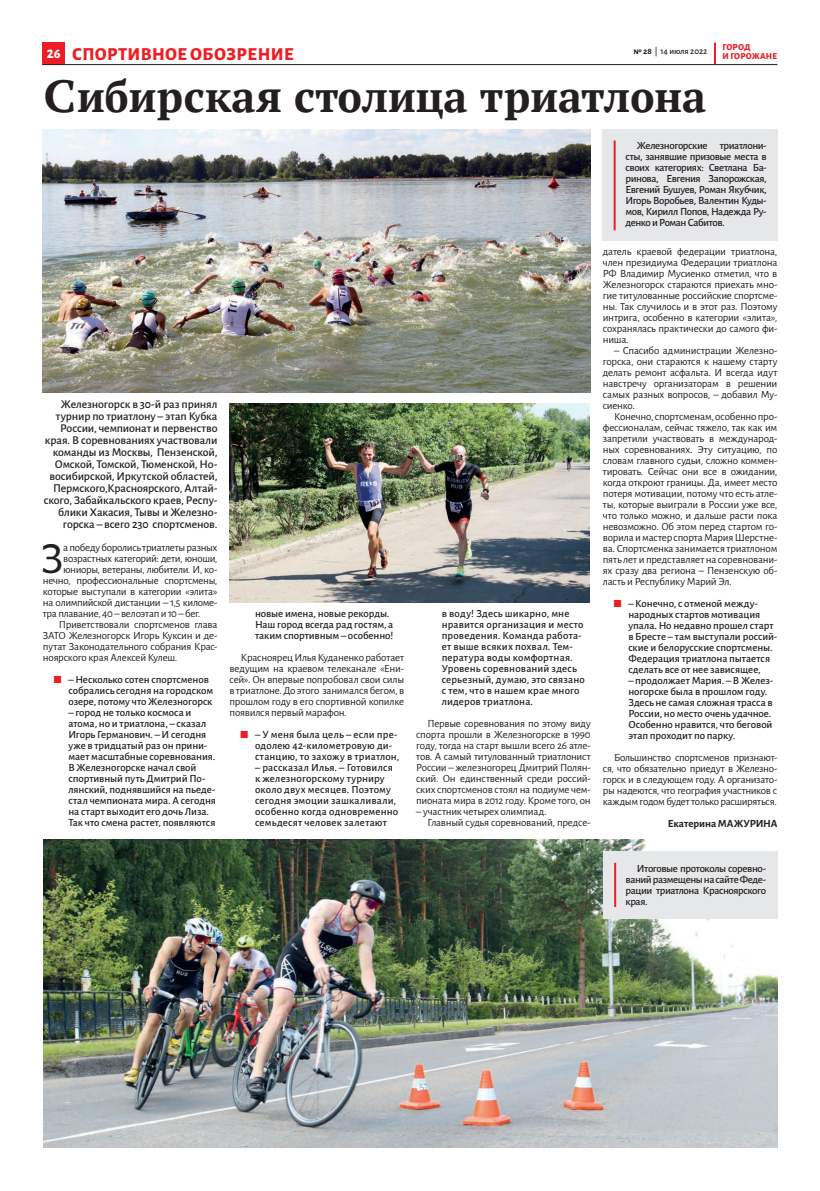
<style>
.page{position:relative;width:820px;height:1191px;background:#fff}
.page>*{position:absolute;margin:0;border:0;box-sizing:border-box;transform-origin:0 0}
.t1{font:700 48px "PT Astra Serif";color:#231f20}
.t2{font:45.3px "Alegreya Sans";color:#231f20}
.t3{font:800 18px "Alegreya Sans";letter-spacing:.02em;color:#ee1d23}
.t4{font:800 14px "Alegreya Sans";color:#fff}
.t5{font:500 12px/12px "Alegreya Sans";letter-spacing:-.015em;color:#231f20;text-align:right}
.t6{font:11px/11px "Alegreya Sans";letter-spacing:-.025em;color:#231f20;text-align:justify}
.t7{font:500 11px/11px "Alegreya Sans";color:#231f20}
.t8{font:700 11px "Alegreya Sans";letter-spacing:-.01em;color:#231f20}
.t9{font:800 9px "Alegreya Sans";letter-spacing:.015em;color:#ee1d23}
.t10{font:500 9px "Alegreya Sans";color:#231f20}
.s1{font-weight:700}
.s2{color:#ee1d23}
</style>
<div class="page">
<div style="left:43px;top:43px;width:22px;height:22px;background:#ee1d23"></div>
<hr style="left:43px;top:64px;width:734px;height:1px;background:#231f20">
<hr style="left:713px;top:43px;width:2px;height:21px;background:#ee1d23">
<img style="left:229px;top:403px;width:360px;height:199px">
<img style="left:43px;top:129px;width:547px;height:263px">
<img style="left:44px;top:839px;width:733px;height:308px">
<div style="left:602px;top:129px;width:175px;height:111px;background:#e6e7e9"></div>
<hr style="left:613px;top:140px;width:2px;height:90px;background:#ee1d23">
<div style="left:602px;top:851px;width:175px;height:67px;background:#e6e7e9"></div>
<hr style="left:614px;top:862px;width:2px;height:45px;background:#ee1d23">
<p class="t9" style="left:722px;top:40px;width:30px">ГОРОД</p>
<p class="t10" style="left:633px;top:45px;width:75px"><span class="s1">№ 28</span> | 14 июля 2022</p>
<h3 class="t3" style="left:72px;top:41px;width:223px">СПОРТИВНОЕ ОБОЗРЕНИЕ</h3>
<h1 class="t1" style="left:43px;top:66px;width:664px">Сибирская столица триатлона</h1>
<p class="t7" style="left:625px;top:140px;width:143px;text-align:justify;text-indent:11px">Железногорские триатлони&shy;сты, занявшие призовые места в своих категориях: Светлана Ба&shy;ринова, Евгения Запорожская, Евгений Бушуев, Роман Якубчик, Игорь Воробьев, Валентин Куды&shy;мов, Кирилл Попов, Надежда Ру&shy;денко и Роман Сабитов.</p>
<p class="t4" style="left:47px;top:43px;width:15px">26</p>
<p class="t9" style="left:722px;top:49px;width:56px">И ГОРОЖАНЕ</p>
<p class="t5" style="left:44px;top:397px;width:175px">Железногорск в 30-й раз принял турнир по триатлону – этап Кубка России, чемпионат и первенство края. В соревнованиях участвовали команды из Москвы, Пензенской, Омской, Томской, Тюменской, Но&shy;восибирской, Иркутской областей, Пермского,Красноярского, Алтай&shy;ского, Забайкальского краев, Респу&shy;блики Хакасия, Тывы и Железно&shy;горска – всего 230 спортсменов.</p>
<h2 class="t2" style="left:41px;top:527px;width:25px">З</h2>
<p class="t6" style="left:63px;top:541px;width:156px">а победу боролись триатлеты разных</p>
<p class="t6" style="left:63px;top:552px;width:156px">возрастных категорий: дети, юноши,</p>
<p class="t6" style="left:63px;top:563px;width:156px">юниоры, ветераны, любители. И, ко-</p>
<p class="t6" style="left:43px;top:574px;width:176px">нечно, профессиональные спортсмены,</p>
<p class="t6" style="left:43px;top:585px;width:176px">которые выступали в категории «элита»</p>
<p class="t6" style="left:43px;top:596px;width:176px">на олимпийской дистанции – 1,5 киломе-</p>
<p class="t6" style="left:43px;top:607px;width:159px">тра плавание, 40 – велоэтап и 10 – бег.</p>
<p class="t6" style="left:59px;top:618px;width:160px">Приветствовали спортсменов глава</p>
<p class="t6" style="left:43px;top:629px;width:176px">ЗАТО Железногорск Игорь Куксин и де-</p>
<p class="t6" style="left:43px;top:640px;width:176px">путат Законодательного собрания Крас-</p>
<p class="t6" style="left:43px;top:651px;width:136px">ноярского края Алексей Кулеш.</p>
<p class="t7" style="left:68px;top:673px;width:146px;text-indent:-14px"><span class="s2">⬛</span> – Несколько сотен спортсменов собрались сегодня на городском озере, потому что Железногорск</p>
<p class="t7" style="left:68px;top:706px;width:149px">– город не только космоса и атома, но и триатлона, – сказал<br>Игорь Германович. – И сегодня уже в тридцатый раз он прини&shy;мает масштабные соревнования.<br>В Железногорске начал свой спортивный путь Дмитрий По&shy;лянский, поднявшийся на пьеде&shy;стал чемпионата мира. А сегодня на старт выходит его дочь Лиза.<br>Так что смена растет, появляются</p>
<p class="t7" style="left:255px;top:607px;width:140px">новые имена, новые рекорды.<br>Наш город всегда рад гостям, а таким спортивным – особенно!</p>
<p class="t6" style="left:229px;top:651px;width:176px;text-indent:11px">Красноярец Илья Куданенко работает ведущим на краевом телеканале «Ени&shy;сей». Он впервые попробовал свои силы в триатлоне. До этого занимался бегом, в прошлом году в его спортивной копилке появился первый марафон.</p>
<p class="t7" style="left:255px;top:728px;width:146px;text-indent:-14px"><span class="s2">⬛</span> – У меня была цель – если пре&shy;одолею 42-километровую ди&shy;станцию, то захожу в триатлон,</p>
<p class="t7" style="left:255px;top:761px;width:144px">– рассказал Илья. – Готовился к железногорскому турниру около двух месяцев. Поэтому сегодня эмоции зашкаливали, особенно когда одновременно семьдесят человек залетают</p>
<p class="t7" style="left:441px;top:607px;width:145px">в воду! Здесь шикарно, мне нравится организация и место проведения. Команда работа&shy;ет выше всяких похвал. Тем&shy;пература воды комфортная.<br>Уровень соревнований здесь серьезный, думаю, это связано с тем, что в нашем крае много лидеров триатлона.</p>
<p class="t6" style="left:416px;top:717px;width:176px;text-indent:11px">Первые соревнования по этому виду спорта прошли в Железногорске в 1990 году, тогда на старт вышли всего 26 атле&shy;тов. А самый титулованный триатлонист России – железногорец Дмитрий Полян&shy;ский. Он единственный среди россий&shy;ских спортсменов стоял на подиуме чем&shy;пионата мира в 2012 году. Кроме того, он</p>
<p class="t6" style="left:427px;top:805px;width:165px;text-indent:-11px">– участник четырех олимпиад.<br>Главный судья соревнований, предсе-</p>
<p class="t6" style="left:602px;top:245px;width:176px">датель краевой федерации триатлона, член президиума Федерации триатлона РФ Владимир Мусиенко отметил, что в Железногорск стараются приехать мно&shy;гие титулованные российские спортсме&shy;ны. Так случилось и в этот раз. Поэтому интрига, особенно в категории «элита», сохранялась практически до самого фи&shy;ниша.</p>
<p class="t6" style="left:602px;top:344px;width:176px;text-indent:11px">– Спасибо администрации Железно&shy;горска, они стараются к нашему старту делать ремонт асфальта. И всегда идут навстречу организаторам в решении самых разных вопросов, – добавил Му&shy;сиенко.</p>
<p class="t6" style="left:602px;top:410px;width:176px;text-indent:11px">Конечно, спортсменам, особенно про&shy;фессионалам, сейчас тяжело, так как им запретили участвовать в международ&shy;ных соревнованиях. Эту ситуацию, по словам главного судьи, сложно коммен&shy;тировать. Сейчас они все в ожидании, когда откроют границы. Да, имеет место потеря мотивации, потому что есть атле&shy;ты, которые выиграли в России уже все, что только можно, и дальше расти пока невозможно. Об этом перед стартом го&shy;ворила и мастер спорта Мария Шерстне&shy;ва. Спортсменка занимается триатлоном пять лет и представляет на соревновани&shy;ях сразу два региона – Пензенскую об&shy;ласть и Республику Марий Эл.</p>
<p class="t7" style="left:628px;top:597px;width:150px;text-indent:-14px"><span class="s2">⬛</span> – Конечно, с отменой между&shy;народных стартов мотивация упала. Но недавно прошел старт в Бресте – там выступали россий&shy;ские и белорусские спортсмены.<br>Федерация триатлона пытается сделать все от нее зависящее,</p>
<p class="t7" style="left:628px;top:674px;width:146px">– продолжает Мария. – В Желез&shy;ногорске была в прошлом году.<br>Здесь не самая сложная трасса в<br>России, но место очень удачное.<br>Особенно нравится, что беговой этап проходит по парку.</p>
<p class="t6" style="left:602px;top:751px;width:176px;text-indent:11px">Большинство спортсменов признают&shy;ся, что обязательно приедут в Железно&shy;горск и в следующем году. А организато&shy;ры надеются, что география участников с каждым годом будет только расширяться.</p>
<p class="t8" style="left:667px;top:815px;width:111px">Екатерина МАЖУРИНА</p>
<p class="t7" style="left:625px;top:861px;width:142px;text-align:justify;text-indent:11px">Итоговые протоколы соревно&shy;ваний размещены на сайте Феде&shy;рации триатлона Красноярского края.</p>
</div>
